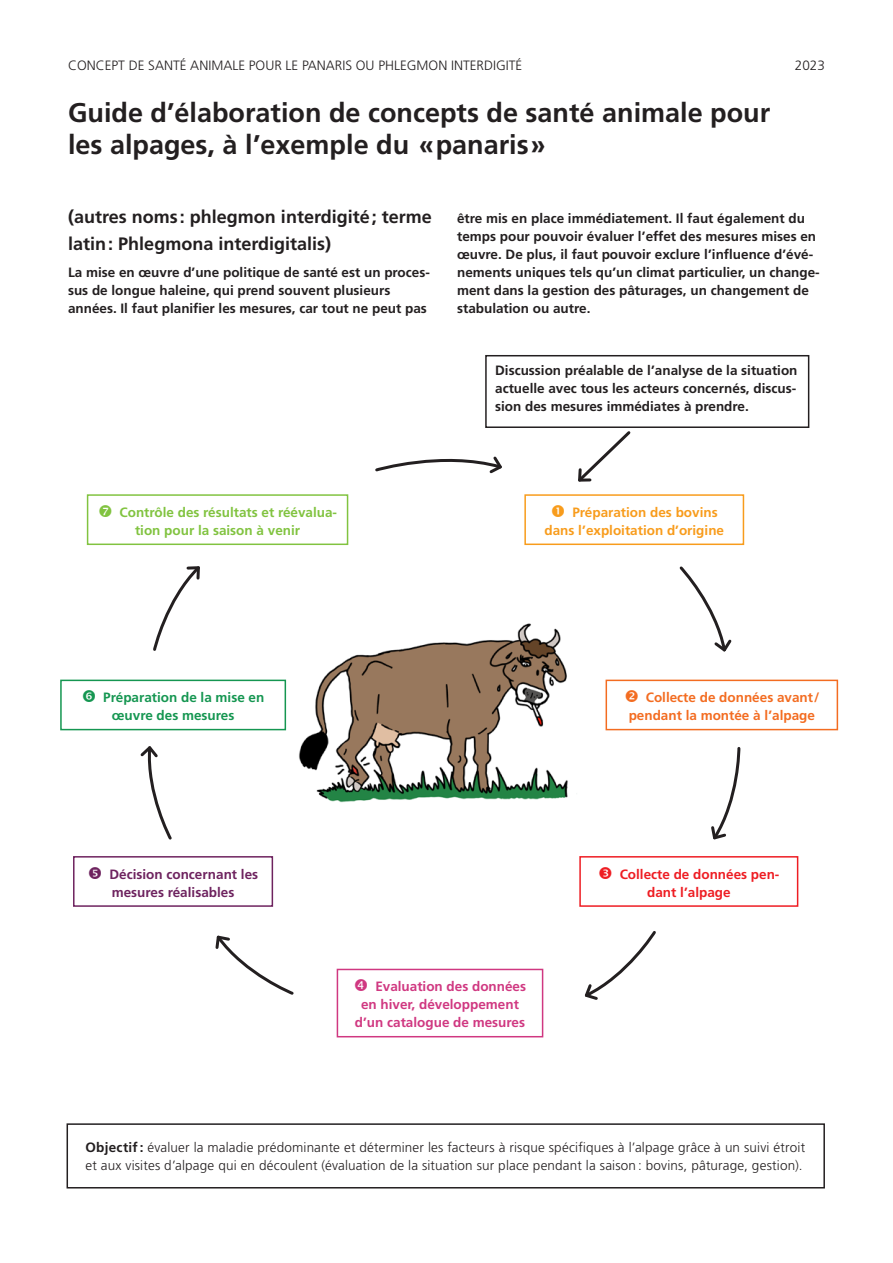
<style>
.page{position:relative;width:893px;height:1263px;background:#fff}
.page>*{position:absolute;margin:0;border:0;box-sizing:border-box;transform-origin:0 0}
.Überschrift_1_nach_1{font:700 27px/31.5px "Frutiger LT Pro";color:#231f20}
.Überschrift_2_nach_1{font:700 18px/27px "Frutiger LT Pro";color:#231f20}
.Standard_Grundschrif{font:700 13.5px/18px "Frutiger LT Pro";color:#231f20}
.Standard_Grundschrif-2{font:300 13.5px/18px "Frutiger LT Pro";letter-spacing:.01em;color:#231f20}
.Überschrift_3_nach_1{font:700 13.5px "Frutiger LT Pro";color:#d03881}
.Überschrift_3_nach_1-2{font:700 13.5px/18px "Frutiger LT Pro";color:#81c340}
.Überschrift_3_nach_1-3{font:700 13.5px/18px "Frutiger LT Pro";color:#f89c1c}
.Überschrift_3_nach_1-4{font:700 13.5px/18px "Frutiger LT Pro";color:#f36c21}
.Überschrift_3_nach_1-5{font:700 13.5px/18px "Frutiger LT Pro";color:#6e235f}
.Überschrift_3_nach_1-6{font:700 13.5px/18px "Frutiger LT Pro";color:#159651}
.Überschrift_3_nach_1-7{font:700 13.5px/18px "Frutiger LT Pro";color:#ee1d23}
.s1{font-weight:700}
</style>
<div class="page">
<div style="left:67px;top:1123px;width:758px;height:65px;border:2px solid #231f20"></div>
<div style="left:524px;top:494px;width:220px;height:51px;border:2px solid #f89c1c"></div>
<div style="left:606px;top:680px;width:232px;height:50px;border:2px solid #f36c21"></div>
<div style="left:579px;top:856px;width:219px;height:51px;border:2px solid #ee1d23"></div>
<div style="left:337px;top:969px;width:206px;height:68px;border:2px solid #d03881"></div>
<div style="left:73px;top:856px;width:200px;height:51px;border:2px solid #6e235f"></div>
<div style="left:60px;top:680px;width:226px;height:50px;border:2px solid #159651"></div>
<div style="left:87px;top:494px;width:261px;height:51px;border:2px solid #81c340"></div>
<svg style="left:679px;top:566px;width:53px;height:86px"></svg>
<svg style="left:711px;top:747px;width:30px;height:93px"></svg>
<svg style="left:584px;top:931px;width:72px;height:69px"></svg>
<svg style="left:215px;top:935px;width:79px;height:60px"></svg>
<svg style="left:140px;top:746px;width:32px;height:94px"></svg>
<svg style="left:153px;top:566px;width:47px;height:85px"></svg>
<svg style="left:375px;top:456px;width:127px;height:18px"></svg>
<div style="left:485px;top:355px;width:324px;height:73px;border:2px solid #231f20"></div>
<svg style="left:578px;top:431px;width:53px;height:51px"></svg>
<img style="left:299px;top:623px;width:269px;height:180px">
<p class="Standard_Grundschrif-2" style="left:68px;top:57px;width:456px">CONCEPT DE SANTÉ ANIMALE POUR LE PANARIS OU PHLEGMON INTERDIGITÉ</p>
<p class="Standard_Grundschrif-2" style="left:795px;top:57px;width:32px">2023</p>
<p class="Überschrift_1_nach_1" style="left:68px;top:97px;width:704px">Guide d’élaboration de concepts de santé animale pour les alpages, à l’exemple du «panaris»</p>
<p class="Überschrift_2_nach_1" style="left:68px;top:203px;width:365px">(autres noms : phlegmon interdigité; terme latin: Phlegmona interdigitalis)</p>
<p class="Standard_Grundschrif" style="left:68px;top:264px;width:363px">La mise en œuvre d’une politique de santé est un proces&shy;sus de longue haleine, qui prend souvent plusieurs années. Il faut planifier les mesures, car tout ne peut pas</p>
<p class="Standard_Grundschrif" style="left:457px;top:210px;width:364px">être mis en place immédiatement. Il faut également du temps pour pouvoir évaluer l’effet des mesures mises en œuvre. De plus, il faut pouvoir exclure l’influence d’évé&shy;nements uniques tels qu’un climat particulier, un change&shy;ment dans la gestion des pâturages, un changement de stabulation ou autre.</p>
<p class="Standard_Grundschrif" style="left:495px;top:361px;width:304px;text-align:justify">Discussion préalable de l’analyse de la situation actuelle avec tous les acteurs concernés, discus&shy;sion des mesures immédiates à prendre.</p>
<p class="Überschrift_3_nach_1-2" style="left:135px;top:503px;width:204px;text-indent:-16px">Contrôle des résultats et réévalua&shy;tion pour la saison à venir</p>
<p class="Überschrift_3_nach_1-3" style="left:544px;top:503px;width:181px;text-indent:28px">Préparation des bovins dans l’exploitation d’origine</p>
<p class="Überschrift_3_nach_1-6" style="left:112px;top:689px;width:154px;text-indent:-9px">Préparation de la mise en œuvre des mesures</p>
<p class="Überschrift_3_nach_1-5" style="left:109px;top:865px;width:150px">Décision concernant les mesures réalisables</p>
<p class="Überschrift_3_nach_1-4" style="left:629px;top:689px;width:192px;text-indent:17px">Collecte de données avant/ pendant la montée à l’alpage</p>
<p class="Überschrift_3_nach_1-7" style="left:647px;top:865px;width:134px;text-indent:-27px">Collecte de données pen&shy;dant l’alpage</p>
<p class="Überschrift_3_nach_1" style="left:375px;top:979px;width:152px">Evaluation des données</p>
<p class="Überschrift_3_nach_1" style="left:361px;top:997px;width:159px">en hiver, développement</p>
<p class="Überschrift_3_nach_1" style="left:355px;top:1015px;width:172px">d’un catalogue de mesures</p>
<p class="Standard_Grundschrif-2" style="left:85px;top:1138px;width:721px"><span class="s1">Objectif:</span> évaluer la maladie prédominante et déterminer les facteurs à risque spécifiques à l’alpage grâce à un suivi étroit et aux visites d’alpage qui en découlent (évaluation de la situation sur place pendant la saison : bovins, pâturage, gestion).</p>
</div>
